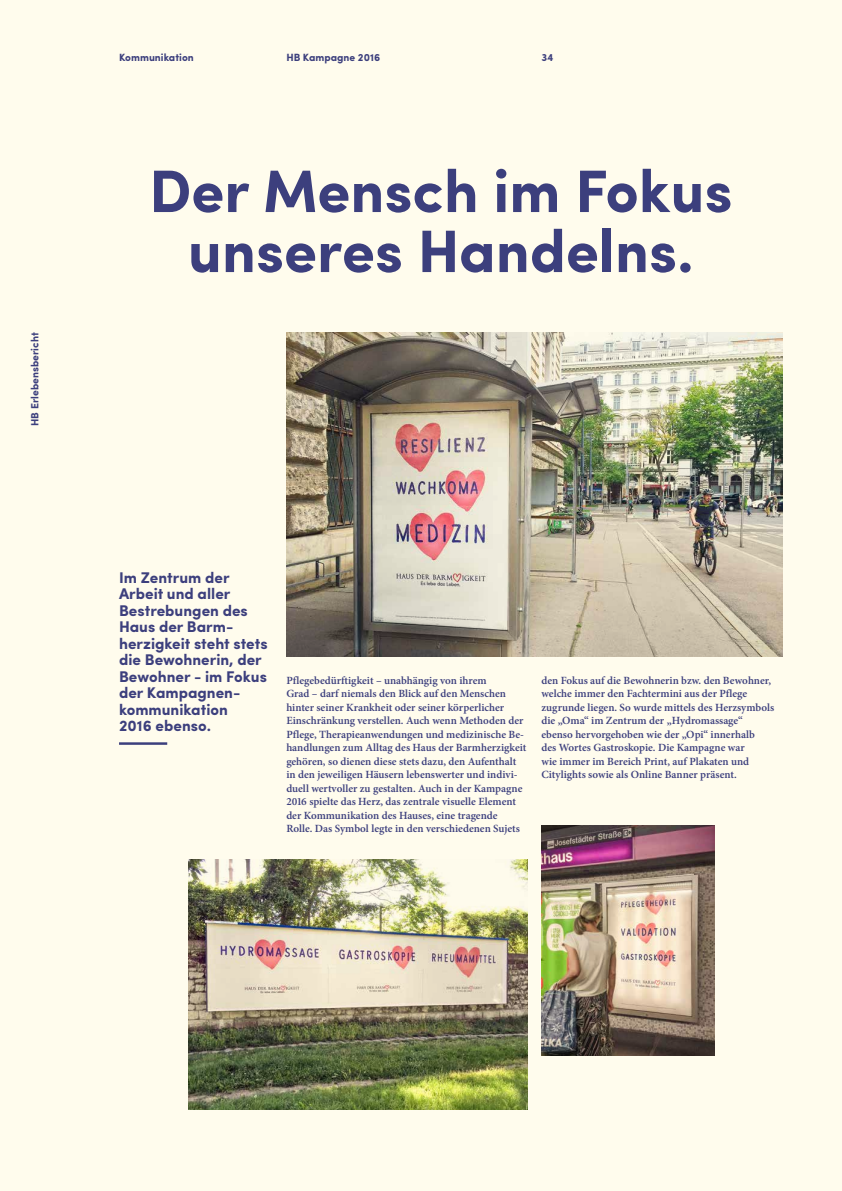
<style>
.page{position:relative;width:842px;height:1191px;background:#fff}
.page>*{position:absolute;margin:0;border:0;box-sizing:border-box;transform-origin:0 0}
.t1{font:700 60px/60px "Sofia Pro";color:#3c4087;text-align:center}
.t2{font:700 15.5px/16.5px "Sofia Pro";color:#3c4087}
.t3{font:600 11px/13.5px "Minion Pro";color:#3c4087}
.t4{font:700 10.5px "Sofia Pro";color:#3c4087}
</style>
<div class="page">
<img style="left:0;top:0;width:842px;height:1191px">
<p class="t4" style="left:27px;top:426px;width:95px;rotate:-90deg">HB Erlebensbericht</p>
<p class="t4" style="left:119px;top:49px;width:76px">Kommunikation</p>
<p class="t4" style="left:286px;top:49px;width:95px">HB Kampagne 2016</p>
<p class="t4" style="left:541px;top:49px;width:14px">34</p>
<h1 class="t1" style="left:149px;top:157px;width:585px">Der Mensch im Fokus unseres Handelns.</h1>
<h2 class="t2" style="left:119px;top:568px;width:150px">Im Zentrum der<br>Arbeit und aller<br>Bestrebungen des<br>Haus der Barm&shy;herzigkeit steht stets die Bewohnerin, der<br>Bewohner - im Fokus der Kampagnen&shy;kommunikation<br>2016 ebenso.</h2>
<p class="t3" style="left:286px;top:673px;width:242px">Pflegebedürftigkeit – unabhängig von ihrem<br>Grad – darf niemals den Blick auf den Menschen hinter seiner Krankheit oder seiner körperlicher Einschränkung verstellen. Auch wenn Methoden der Pflege, Therapieanwendungen und medizinische Be&shy;handlungen zum Alltag des Haus der Barmherzigkeit gehören, so dienen diese stets dazu, den Aufenthalt in den jeweiligen Häusern lebenswerter und indivi&shy;duell wertvoller zu gestalten. Auch in der Kampagne 2016 spielte das Herz, das zentrale visuelle Element der Kommunikation des Hauses, eine tragende Rolle. Das Symbol legte in den verschiedenen Sujets</p>
<p class="t3" style="left:541px;top:673px;width:234px">den Fokus auf die Bewohnerin bzw. den Bewohner, welche immer den Fachtermini aus der Pflege zugrunde liegen. So wurde mittels des Herzsymbols die „Oma“ im Zentrum der „Hydromassage“ ebenso hervorgehoben wie der „Opi“ innerhalb<br>des Wortes Gastroskopie. Die Kampagne war<br>wie immer im Bereich Print, auf Plakaten und Citylights sowie als Online Banner präsent.</p>
</div>
